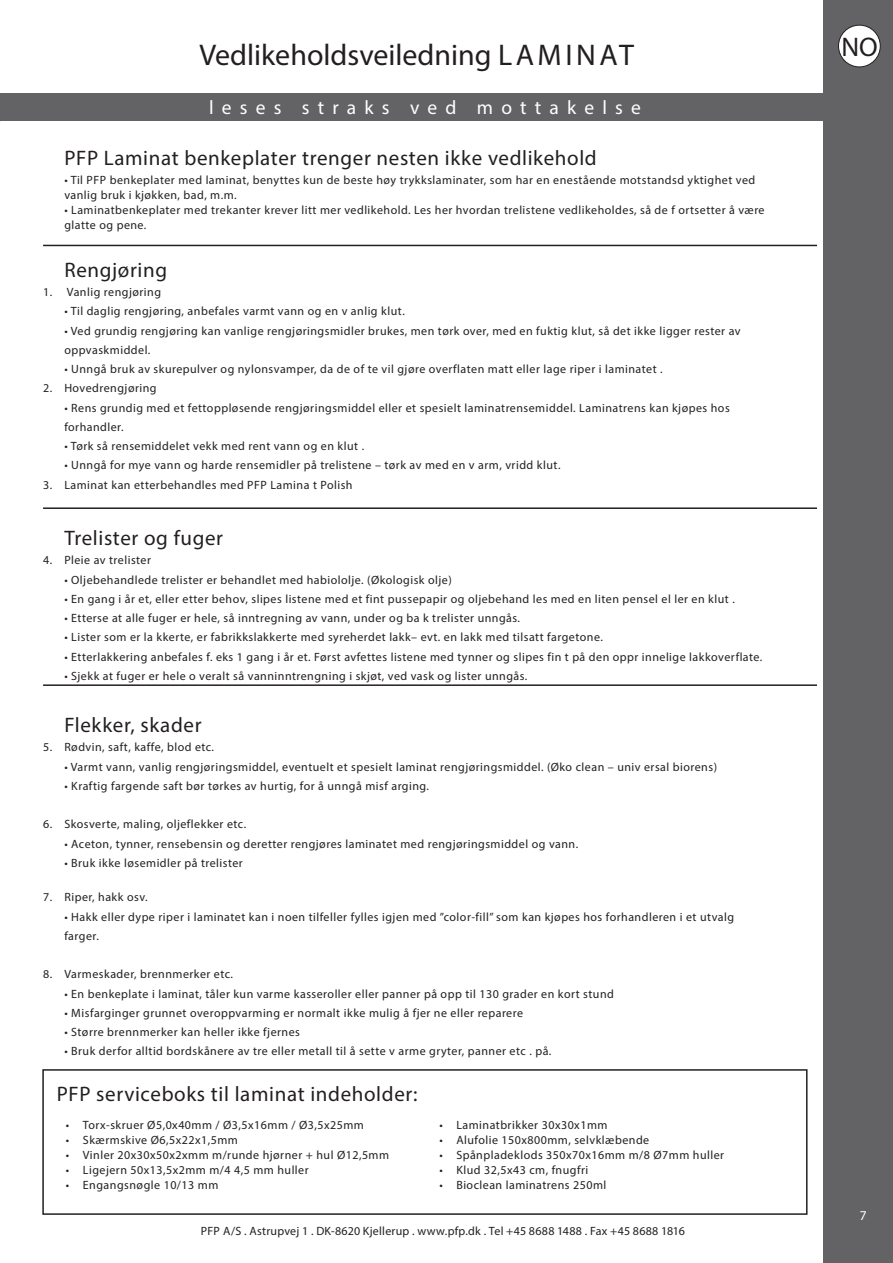
<style>
.page{position:relative;width:893px;height:1263px;background:#fff}
.page>*{position:absolute;margin:0;border:0;box-sizing:border-box;transform-origin:0 0}
.Normal{font:30px "Myriad Pro";color:#231f20}
.Normal-2{font:27px "Myriad Pro";color:#231f20}
.t1{font:21px "Myriad Pro";letter-spacing:.03em;color:#231f20}
.Normal-3{font:19.5px "Myriad Pro";letter-spacing:.42em;color:#fff}
.t2{font:13.5px "Myriad Pro";color:#fff}
.t3{font:12px "Myriad Pro";letter-spacing:.04em;color:#231f20}
.t4{font:12px "Myriad Pro";letter-spacing:.02em;color:#231f20}
</style>
<div class="page">
<div style="left:823px;top:0;width:70px;height:1263px;background:#636366"></div>
<div style="left:838px;top:25px;width:42px;height:42px;background:#fff;border-radius:50%"></div>
<div style="left:838px;top:25px;width:43px;height:42px;border:1px solid #231f20;border-radius:50%"></div>
<div style="left:0;top:93px;width:838px;height:27px;background:#636366"></div>
<hr style="left:43px;top:245px;width:774px;height:1px;background:#231f20">
<hr style="left:43px;top:507px;width:774px;height:2px;background:#231f20">
<hr style="left:43px;top:684px;width:774px;height:2px;background:#231f20">
<div style="left:42px;top:1069px;width:765px;height:146px;border:2px solid #231f20"></div>
<p class="Normal" style="left:199px;top:36px;width:436px">Vedlikeholdsveiledning LAMINAT</p>
<p class="Normal-3" style="left:209px;top:95px;width:433px">leses straks ved mottakelse</p>
<p class="t1" style="left:64px;top:145px;width:534px">PFP Laminat benkeplater trenger nesten ikke vedlikehold</p>
<p class="t3" style="left:64px;top:172px;width:692px">• Til PFP benkeplater med laminat, benyttes kun de beste høy trykkslaminater, som har en enestående motstandsd yktighet ved</p>
<p class="t3" style="left:64px;top:187px;width:174px">vanlig bruk i kjøkken, bad, m.m.</p>
<p class="t3" style="left:64px;top:202px;width:702px">• Laminatbenkeplater med trekanter krever litt mer vedlikehold. Les her hvordan trelistene vedlikeholdes, så de f ortsetter å være</p>
<p class="t3" style="left:64px;top:217px;width:84px">glatte og pene.</p>
<p class="t1" style="left:64px;top:257px;width:104px">Rengjøring</p>
<p class="t3" style="left:43px;top:285px;width:120px">1. Vanlig rengjøring</p>
<p class="t3" style="left:64px;top:304px;width:342px">• Til daglig rengjøring, anbefales varmt vann og en v anlig klut.</p>
<p class="t3" style="left:64px;top:323px;width:678px">• Ved grundig rengjøring kan vanlige rengjøringsmidler brukes, men tørk over, med en fuktig klut, så det ikke ligger rester av</p>
<p class="t3" style="left:64px;top:342px;width:88px">oppvaskmiddel.</p>
<p class="t3" style="left:64px;top:362px;width:600px">• Unngå bruk av skurepulver og nylonsvamper, da de of te vil gjøre overflaten matt eller lage riper i laminatet .</p>
<p class="t3" style="left:43px;top:381px;width:115px">2. Hovedrengjøring</p>
<p class="t3" style="left:64px;top:400px;width:667px">• Rens grundig med et fettoppløsende rengjøringsmiddel eller et spesielt laminatrensemiddel. Laminatrens kan kjøpes hos</p>
<p class="t3" style="left:64px;top:419px;width:61px">forhandler.</p>
<p class="t3" style="left:64px;top:439px;width:301px">• Tørk så rensemiddelet vekk med rent vann og en klut .</p>
<p class="t3" style="left:64px;top:458px;width:498px">• Unngå for mye vann og harde rensemidler på trelistene – tørk av med en v arm, vridd klut.</p>
<p class="t3" style="left:43px;top:477px;width:311px">3. Laminat kan etterbehandles med PFP Lamina t Polish</p>
<p class="t1" style="left:64px;top:525px;width:160px">Trelister og fuger</p>
<p class="t3" style="left:43px;top:553px;width:109px">4. Pleie av trelister</p>
<p class="t3" style="left:64px;top:572px;width:389px">• Oljebehandlede trelister er behandlet med habiololje. (Økologisk olje)</p>
<p class="t3" style="left:64px;top:591px;width:672px">• En gang i år et, eller etter behov, slipes listene med et fint pussepapir og oljebehand les med en liten pensel el ler en klut .</p>
<p class="t3" style="left:64px;top:611px;width:457px">• Etterse at alle fuger er hele, så inntregning av vann, under og ba k trelister unngås.</p>
<p class="t3" style="left:64px;top:630px;width:540px">• Lister som er la kkerte, er fabrikkslakkerte med syreherdet lakk– evt. en lakk med tilsatt fargetone.</p>
<p class="t3" style="left:64px;top:649px;width:700px">• Etterlakkering anbefales f. eks 1 gang i år et. Først avfettes listene med tynner og slipes fin t på den oppr innelige lakkoverflate.</p>
<p class="t3" style="left:64px;top:668px;width:465px">• Sjekk at fuger er hele o veralt så vanninntrengning i skjøt, ved vask og lister unngås.</p>
<p class="t1" style="left:64px;top:712px;width:139px">Flekker, skader</p>
<p class="t3" style="left:43px;top:740px;width:173px">5. Rødvin, saft, kaffe, blod etc.</p>
<p class="t3" style="left:64px;top:759px;width:654px">• Varmt vann, vanlig rengjøringsmiddel, eventuelt et spesielt laminat rengjøringsmiddel. (Øko clean – univ ersal biorens)</p>
<p class="t3" style="left:64px;top:778px;width:366px">• Kraftig fargende saft bør tørkes av hurtig, for å unngå misf arging.</p>
<p class="t3" style="left:43px;top:817px;width:205px">6. Skosverte, maling, oljeflekker etc.</p>
<p class="t3" style="left:64px;top:836px;width:515px">• Aceton, tynner, rensebensin og deretter rengjøres laminatet med rengjøringsmiddel og vann.</p>
<p class="t3" style="left:64px;top:855px;width:180px">• Bruk ikke løsemidler på trelister</p>
<p class="t3" style="left:43px;top:890px;width:106px">7. Riper, hakk osv.</p>
<p class="t3" style="left:64px;top:909px;width:671px">• Hakk eller dype riper i laminatet kan i noen tilfeller fylles igjen med ”color-fill” som kan kjøpes hos forhandleren i et utvalg</p>
<p class="t3" style="left:64px;top:928px;width:36px">farger.</p>
<p class="t3" style="left:43px;top:967px;width:191px">8. Varmeskader, brennmerker etc.</p>
<p class="t3" style="left:64px;top:986px;width:551px">• En benkeplate i laminat, tåler kun varme kasseroller eller panner på opp til 130 grader en kort stund</p>
<p class="t3" style="left:64px;top:1005px;width:460px">• Misfarginger grunnet overoppvarming er normalt ikke mulig å fjer ne eller reparere</p>
<p class="t3" style="left:64px;top:1024px;width:237px">• Større brennmerker kan heller ikke fjernes</p>
<p class="t3" style="left:64px;top:1044px;width:489px">• Bruk derfor alltid bordskånere av tre eller metall til å sette v arme gryter, panner etc . på.</p>
<p class="t1" style="left:57px;top:1081px;width:362px">PFP serviceboks til laminat indeholder:</p>
<p class="t3" style="left:66px;top:1118px;width:299px">• Torx-skruer Ø5,0x40mm / Ø3,5x16mm / Ø3,5x25mm</p>
<p class="t3" style="left:66px;top:1133px;width:173px">• Skærmskive Ø6,5x22x1,5mm</p>
<p class="t3" style="left:66px;top:1148px;width:325px">• Vinler 20x30x50x2xmm m/runde hjørner + hul Ø12,5mm</p>
<p class="t3" style="left:66px;top:1163px;width:244px">• Ligejern 50x13,5x2mm m/4 4,5 mm huller</p>
<p class="t3" style="left:66px;top:1178px;width:154px">• Engangsnøgle 10/13 mm</p>
<p class="t3" style="left:439px;top:1118px;width:170px">• Laminatbrikker 30x30x1mm</p>
<p class="t3" style="left:439px;top:1133px;width:211px">• Alufolie 150x800mm, selvklæbende</p>
<p class="t3" style="left:439px;top:1148px;width:286px">• Spånpladeklods 350x70x16mm m/8 Ø7mm huller</p>
<p class="t3" style="left:439px;top:1163px;width:151px">• Klud 32,5x43 cm, fnugfri</p>
<p class="t3" style="left:439px;top:1178px;width:168px">• Bioclean laminatrens 250ml</p>
<p class="t4" style="left:201px;top:1223px;width:485px">PFP A/S . Astrupvej 1 . DK-8620 Kjellerup . www.pfp.dk . Tel +45 8688 1488 . Fax +45 8688 1816</p>
<p class="Normal-2" style="left:841px;top:30px;width:38px">NO</p>
<p class="t2" style="left:860px;top:1207px;width:8px">7</p>
</div>
